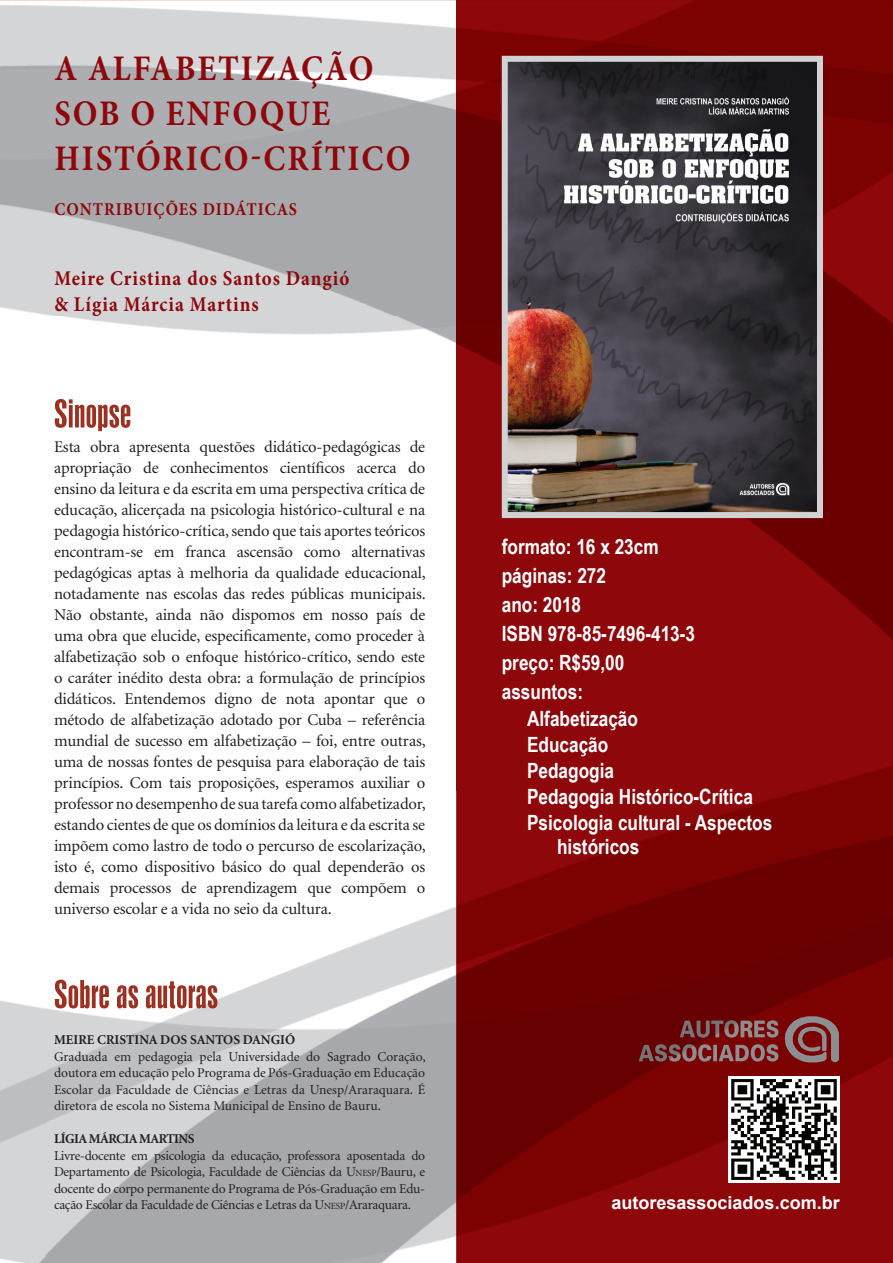
<style>
.page{position:relative;width:893px;height:1263px;background:#fff}
.page>*{position:absolute;margin:0;border:0;box-sizing:border-box;transform-origin:0 0}
.t1{font:700 36px/45px "Minion Pro";letter-spacing:.06em;color:#8e070b;scale:.9 1}
.t2{font:700 21px/29.1px "Arial Narrow";color:#fff}
.t3{font:700 21px/25.2px "Minion Pro";letter-spacing:.05em;color:#8e070b;scale:.9 1}
.t4{font:700 18px "Arial";color:#fff}
.t5{font:700 18px "Minion Pro";letter-spacing:.06em;color:#8e070b;scale:.9 1}
.t6{font:16.5px/21px "Minion";letter-spacing:-.01em;color:#231f20;text-align:justify}
.t7{font:13.5px/16.5px "Minion";letter-spacing:-.01em;color:#231f20;text-align:justify}
.t8{font:700 13.5px "Minion";color:#231f20}
.t9{font:700 13.5px "Minion";letter-spacing:-.04em;color:#231f20}
.s1{font-style:inherit}
.s2{font-size:9.45px}
</style>
<div class="page">
<img style="left:0;top:0;width:893px;height:1263px">
<img style="left:55px;top:399px;width:75px;height:32px">
<img style="left:785px;top:1016px;width:54px;height:46px">
<img style="left:655px;top:1020px;width:123px;height:41px">
<img style="left:729px;top:1077px;width:111px;height:105px">
<img style="left:55px;top:980px;width:162px;height:28px">
<img style="left:509px;top:63px;width:307px;height:448px">
<div style="left:502px;top:56px;width:321px;height:462px;border:6px solid #d1d2d4"></div>
<h1 class="t1" style="left:55px;top:46px;width:397px">A ALFABETIZAÇÃO<br>SOB O ENFOQUE<br>HISTÓRICO-CRÍTICO</h1>
<p class="t5" style="left:55px;top:197px;width:271px">CONTRIBUIÇÕES DIDÁTICAS</p>
<p class="t3" style="left:54px;top:266px;width:329px">Meire Cristina dos Santos Dangió &amp; Lígia Márcia Martins</p>
<p class="t6" style="left:54px;top:436px;width:373px">Esta obra apresenta questões didático-pedagógicas de apropriação de conhecimentos científicos acerca do ensino da leitura e da escrita em uma perspectiva crítica de educação, alicerçada na psicologia histórico-cultural e na pedagogia histórico-crítica, sendo que tais aportes teóricos encontram-se em franca ascensão como alternativas pedagógicas aptas à melhoria da qualidade educacional, notadamente nas escolas das redes públicas municipais.<br>Não obstante, ainda não dispomos em nosso país de uma obra que elucide, especificamente, como proceder à alfabetização sob o enfoque histórico-crítico, sendo este o caráter inédito desta obra: a formulação de princípios didáticos. Entendemos digno de nota apontar que o método de alfabetização adotado por Cuba – referência mundial de sucesso em alfabetização – foi, entre outras, uma de nossas fontes de pesquisa para elaboração de tais princípios. Com tais proposições, esperamos auxiliar o professor no desempenho de sua tarefa como alfabetizador, estando cientes de que os domínios da leitura e da escrita se impõem como lastro de todo o percurso de escolarização, isto é, como dispositivo básico do qual dependerão os demais processos de aprendizagem que compõem o universo escolar e a vida no seio da cultura.</p>
<p class="t8" style="left:54px;top:1033px;width:243px">MEIRE CRISTINA DOS SANTOS DANGIÓ</p>
<p class="t7" style="left:54px;top:1048px;width:373px">Graduada em pedagogia pela Universidade do Sagrado Coração, doutora em educação pelo Programa de Pós-Graduação em Educação Escolar da Faculdade de Ciências e Letras da Unesp/Araraquara. É diretora de escola no Sistema Municipal de Ensino de Bauru.</p>
<p class="t9" style="left:54px;top:1132px;width:142px">LÍGIA MÁRCIA MARTINS</p>
<p class="t7" style="left:54px;top:1147px;width:373px">Livre-docente em psicologia da educação, professora aposentada do Departamento de Psicologia, Faculdade de Ciências da <span class="s1">U</span><span class="s2">NESP</span>/Bauru, e docente do corpo permanente do Programa de Pós-Graduação em Edu&shy;cação Escolar da Faculdade de Ciências e Letras da <span class="s1">U</span><span class="s2">NESP</span>/Araraquara.</p>
<p class="t2" style="left:502px;top:531px;width:195px">formato: 16 x 23cm páginas: 272<br>ano: 2018<br>ISBN 978-85-7496-413-3 preço: R$59,00 assuntos:</p>
<p class="t2" style="left:527px;top:704px;width:247px;line-height:26.1px">Alfabetização<br>Educação<br>Pedagogia<br>Pedagogia Histórico-Crítica<br>Psicologia cultural - Aspectos</p>
<p class="t2" style="left:557px;top:831px;width:84px">históricos</p>
<p class="t4" style="left:612px;top:1191px;width:230px">autoresassociados.com.br</p>
</div>
